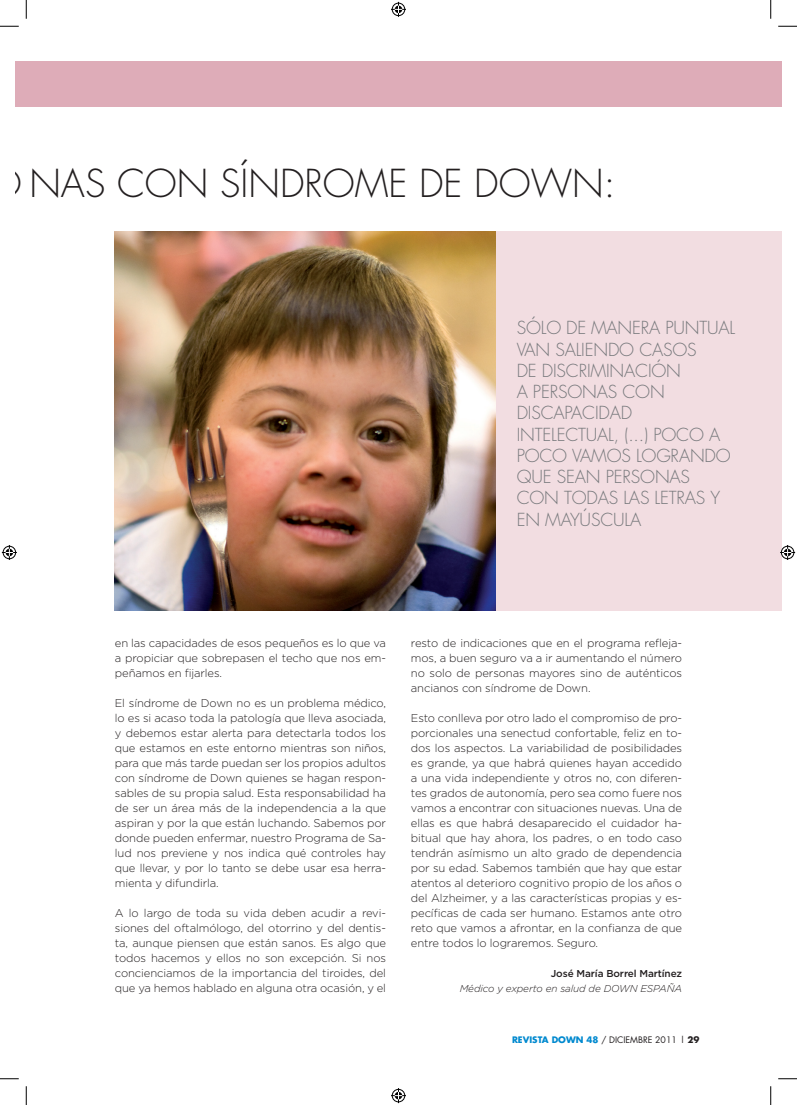
<style>
.page{position:relative;width:797px;height:1105px;background:#fff}
.page>*{position:absolute;margin:0;border:0;box-sizing:border-box;transform-origin:0 0}
.t1{font:300 37.5px "Futura";color:#231f20}
.t2{font:300 17.5px/21.2px "Futura";letter-spacing:-.01em;color:#76787b}
.t3{font:300 11.25px/15px "Gotham";letter-spacing:-.01em;color:#231f20;text-align:justify}
.t4{font:italic 300 10px "Gotham";letter-spacing:-.01em;color:#231f20}
.t5{font:500 10px "Gotham";letter-spacing:-.01em;color:#231f20}
.t6{font:8.75px "Futura";color:#231f20}
.t7{font:700 8.75px "Futura";color:#0089cf}
.s1{font-weight:700;color:#0089cf}
.s2{font-weight:700}
</style>
<div class="page">
<div style="left:115px;top:232px;width:666px;height:379px;background:#f2dde1"></div>
<div style="left:16px;top:62px;width:10px;height:45px;background:#deacb8"></div>
<div style="left:26px;top:62px;width:755px;height:45px;background:#deacb8"></div>
<img style="left:115px;top:232px;width:380px;height:379px">
<svg style="left:0;top:25px;width:19px;height:2px"></svg>
<svg style="left:778px;top:25px;width:19px;height:2px"></svg>
<svg style="left:0;top:1078px;width:19px;height:1px"></svg>
<svg style="left:778px;top:1078px;width:19px;height:1px"></svg>
<svg style="left:25px;top:0;width:2px;height:19px"></svg>
<svg style="left:25px;top:1086px;width:2px;height:19px"></svg>
<svg style="left:770px;top:0;width:1px;height:19px"></svg>
<svg style="left:770px;top:1086px;width:1px;height:19px"></svg>
<svg style="left:391px;top:2px;width:15px;height:15px"></svg>
<svg style="left:391px;top:1088px;width:15px;height:15px"></svg>
<svg style="left:2px;top:545px;width:15px;height:15px"></svg>
<svg style="left:780px;top:545px;width:15px;height:15px"></svg>
<h1 class="t1" style="left:-86px;top:159px;width:22px">O</h1>
<h1 class="t1" style="left:29px;top:159px;width:25px">NAS</h1>
<h1 class="t1" style="left:117px;top:159px;width:158px">CON SÍNDROME</h1>
<h1 class="t1" style="left:419px;top:159px;width:115px">DE DOWN</h1>
<h1 class="t1" style="left:604px;top:159px;width:13px">:</h1>
<h2 class="t2" style="left:516px;top:318px;width:87px">SÓLO DE MANERA</h2>
<h2 class="t2" style="left:665px;top:318px;width:11px">PUNTUAL</h2>
<h2 class="t2" style="left:516px;top:339px;width:12px">VAN</h2>
<h2 class="t2" style="left:555px;top:339px;width:11px">SALIENDO</h2>
<h2 class="t2" style="left:639px;top:339px;width:25px">CASOS</h2>
<h2 class="t2" style="left:516px;top:360px;width:73px">DEDISCRIMINA</h2>
<h2 class="t2" style="left:635px;top:360px;width:44px">CIÓN</h2>
<h2 class="t2" style="left:516px;top:381px;width:28px">A PERSONAS</h2>
<h2 class="t2" style="left:622px;top:381px;width:28px">CON</h2>
<h2 class="t2" style="left:516px;top:403px;width:89px">DISCAPACIDAD<br>INTELE</h2>
<h2 class="t2" style="left:565px;top:424px;width:23px">CTUAL</h2>
<h2 class="t2" style="left:614px;top:424px;width:108px">, (...) POCO A</h2>
<h2 class="t2" style="left:516px;top:445px;width:69px">POCOVAMOS</h2>
<h2 class="t2" style="left:636px;top:445px;width:13px">LOGRANDO</h2>
<h2 class="t2" style="left:516px;top:466px;width:52px">QUE SEAN</h2>
<h2 class="t2" style="left:605px;top:466px;width:86px">PERSONAS</h2>
<h2 class="t2" style="left:516px;top:488px;width:60px">CON TODAS</h2>
<h2 class="t2" style="left:623px;top:488px;width:9px">LAS</h2>
<h2 class="t2" style="left:654px;top:488px;width:10px">LETRAS</h2>
<h2 class="t2" style="left:710px;top:488px;width:11px">Y</h2>
<h2 class="t2" style="left:516px;top:509px;width:107px">EN MAYÚSCULA</h2>
<p class="t3" style="left:115px;top:635px;width:273px">en las capacidades de esos pequeños es lo que va a propiciar que sobrepasen el techo que nos em&shy;peñamos en fijarles.</p>
<p class="t3" style="left:115px;top:695px;width:273px">El síndrome de Down no es un problema médico, lo es si acaso toda la patología que lleva asociada, y debemos estar alerta para detectarla todos los que estamos en este entorno mientras son niños, para que más tarde puedan ser los propios adultos con síndrome de Down quienes se hagan respon&shy;sables de su propia salud. Esta responsabilidad ha de ser un área más de la independencia a la que aspiran y por la que están luchando. Sabemos por donde pueden enfermar, nuestro Programa de Sa&shy;lud nos previene y nos indica qué controles hay que llevar, y por lo tanto se debe usar esa herra&shy;mienta y difundirla.</p>
<p class="t3" style="left:115px;top:905px;width:273px">A lo largo de toda su vida deben acudir a revi&shy;siones del oftalmólogo, del otorrino y del dentis&shy;ta, aunque piensen que están sanos. Es algo que todos hacemos y ellos no son excepción. Si nos concienciamos de la importancia del tiroides, del que ya hemos hablado en alguna otra ocasión, y el</p>
<p class="t3" style="left:411px;top:635px;width:273px">resto de indicaciones que en el programa refleja&shy;mos, a buen seguro va a ir aumentando el número no solo de personas mayores sino de auténticos ancianos con síndrome de Down.</p>
<p class="t3" style="left:411px;top:710px;width:273px">Esto conlleva por otro lado el compromiso de pro&shy;porcionales una senectud confortable, feliz en to&shy;dos los aspectos. La variabilidad de posibilidades es grande, ya que habrá quienes hayan accedido a una vida independiente y otros no, con diferen&shy;tes grados de autonomía, pero sea como fuere nos vamos a encontrar con situaciones nuevas. Una de ellas es que habrá desaparecido el cuidador ha&shy;bitual que hay ahora, los padres, o en todo caso tendrán asímismo un alto grado de dependencia por su edad. Sabemos también que hay que estar atentos al deterioro cognitivo propio de los años o del Alzheimer, y a las características propias y es&shy;pecíficas de cada ser humano. Estamos ante otro reto que vamos a afrontar, en la confianza de que entre todos lo lograremos. Seguro.</p>
<p class="t5" style="left:551px;top:968px;width:133px">José María Borrel Martínez</p>
<p class="t4" style="left:459px;top:983px;width:224px">Médico y experto en salud de DOWN ESPAÑA</p>
<p class="t7" style="left:512px;top:1034px;width:6px">REVIS</p>
<p class="t6" style="left:537px;top:1034px;width:163px"><span class="s1">TA DOWN 48</span> / DICIEMBRE 2011 | <span class="s2">29</span></p>
</div>
